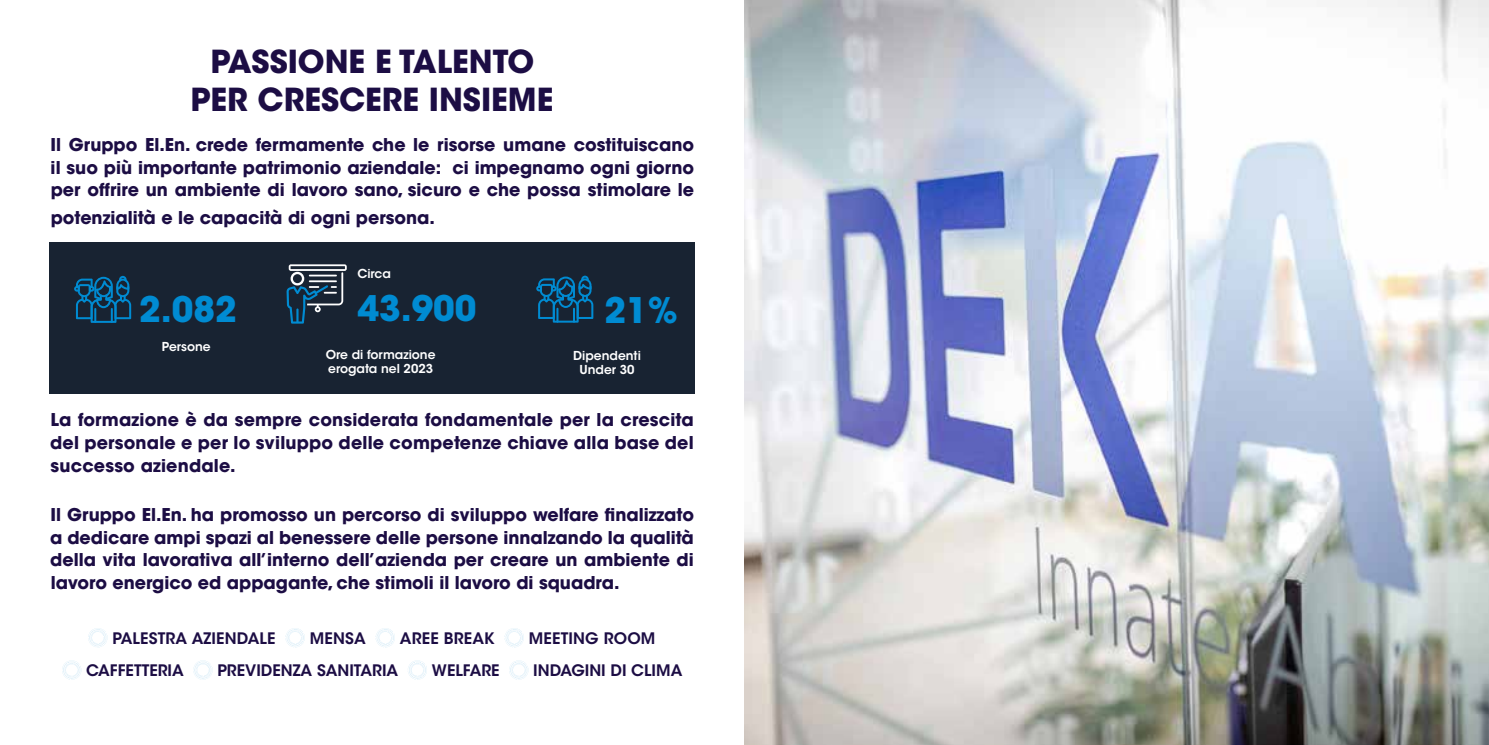
<style>
.page{position:relative;width:1489px;height:745px;background:#fff}
.page>*{position:absolute;margin:0;border:0;box-sizing:border-box;transform-origin:0 0}
.t1{font:700 35px "ITC Avant Garde Std";color:#008bd2}
.t2{font:700 31.5px/37.8px "ITC Avant Garde Std";color:#1c0d44;text-align:center}
.t3{font:700 17.5px/22.8px "ITC Avant Garde Std";color:#1c0d44;text-align:justify}
.t4{font:600 15.75px "ITC Avant Garde Std";color:#1c0d44}
.t5{font:600 12.25px/14.7px "ITC Avant Garde Std";color:#fff;text-align:center}
</style>
<div class="page">
<div style="left:50px;top:242px;width:644px;height:151px;background:#182332"></div>
<svg style="left:74px;top:276px;width:57px;height:46px"></svg>
<svg style="left:536px;top:275px;width:57px;height:47px"></svg>
<svg style="left:286px;top:264px;width:61px;height:59px"></svg>
<svg style="left:88px;top:628px;width:19px;height:19px"></svg>
<svg style="left:285px;top:628px;width:20px;height:19px"></svg>
<svg style="left:375px;top:628px;width:20px;height:19px"></svg>
<svg style="left:504px;top:628px;width:20px;height:19px"></svg>
<svg style="left:62px;top:660px;width:19px;height:19px"></svg>
<svg style="left:193px;top:660px;width:19px;height:19px"></svg>
<svg style="left:408px;top:660px;width:19px;height:19px"></svg>
<svg style="left:509px;top:660px;width:19px;height:19px"></svg>
<img style="left:744px;top:0;width:744px;height:744px">
<h2 class="t2" style="left:190px;top:42px;width:364px">PASSIONE E TALENTO<br>PER CRESCERE INSIEME</h2>
<p class="t3" style="left:51px;top:133px;width:645px">Il Gruppo El.En. crede fermamente che le risorse umane costituiscano il suo più importante patrimonio aziendale: ci impegnamo ogni giorno per offrire un ambiente di lavoro sano, sicuro e che possa stimolare le</p>
<p class="t3" style="left:51px;top:206px;width:386px">potenzialità e le capacità di ogni persona.</p>
<h1 class="t1" style="left:139px;top:286px;width:99px">2.082</h1>
<p class="t5" style="left:162px;top:339px;width:50px">Persone</p>
<p class="t5" style="left:357px;top:266px;width:35px">Circa</p>
<h1 class="t1" style="left:357px;top:285px;width:121px">43.900</h1>
<p class="t5" style="left:326px;top:346px;width:111px;text-align:left">Ore di formazione erogata nel 2023</p>
<h1 class="t1" style="left:604px;top:287px;width:75px">21%</h1>
<p class="t5" style="left:573px;top:347px;width:69px">Dipendenti<br>Under 30</p>
<p class="t3" style="left:50px;top:408px;width:645px">La formazione è da sempre considerata fondamentale per la crescita del personale e per lo sviluppo delle competenze chiave alla base del successo aziendale.</p>
<p class="t3" style="left:50px;top:502px;width:645px">Il Gruppo El.En. ha promosso un percorso di sviluppo welfare finalizzato a dedicare ampi spazi al benessere delle persone innalzando la qualità della vita lavorativa all’interno dell’azienda per creare un ambiente di lavoro energico ed appagante, che stimoli il lavoro di squadra.</p>
<p class="t4" style="left:112px;top:627px;width:165px">PALESTRA AZIENDALE</p>
<p class="t4" style="left:310px;top:627px;width:57px">MENSA</p>
<p class="t4" style="left:400px;top:627px;width:96px">AREE BREAK</p>
<p class="t4" style="left:529px;top:627px;width:128px">MEETING ROOM</p>
<p class="t4" style="left:86px;top:660px;width:99px">CAFFETTERIA</p>
<p class="t4" style="left:217px;top:660px;width:182px">PREVIDENZA SANITARIA</p>
<p class="t4" style="left:432px;top:660px;width:69px">WELFARE</p>
<p class="t4" style="left:533px;top:660px;width:150px">INDAGINI DI CLIMA</p>
</div>
